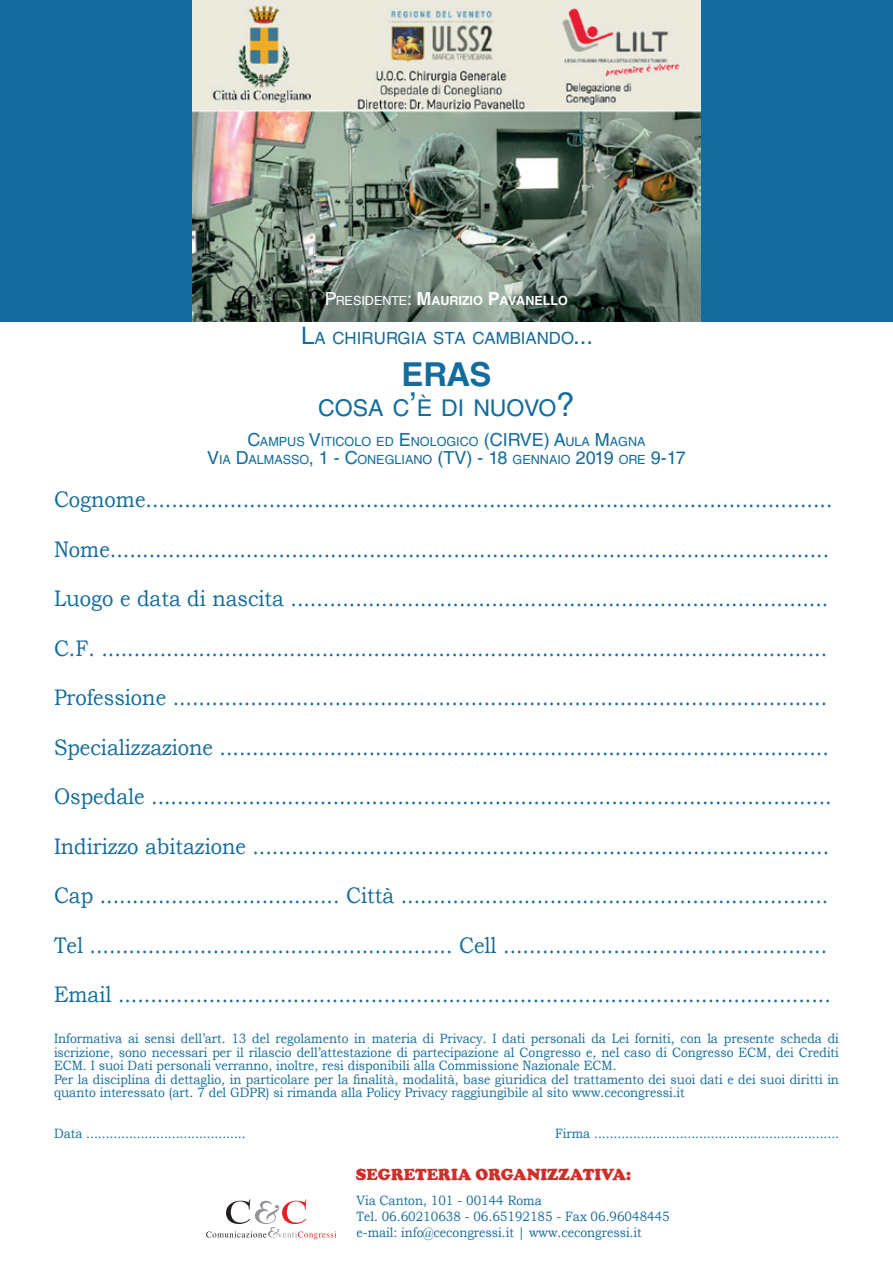
<style>
.page{position:relative;width:893px;height:1263px;background:#fff}
.page>*{position:absolute;margin:0;border:0;box-sizing:border-box;transform-origin:0 0}
.t1{font:700 33px "Helvetica LT Std";color:#136c9c}
.t2{font:23.1px "Helvetica LT Std";color:#136c9c}
.t3{font:22.5px "Bookman Old Style";color:#136c9c;scale:.9 1}
.t4{font:16.8px "Helvetica LT Std";color:#136c9c}
.t5{font:900 16.5px "Cooper";color:#d12d29}
.t6{font:13.5px/13.5px "Bookman Old Style";color:#136c9c;scale:.9 1}
.t7{font:12.6px/18px "Helvetica LT Std";color:#136c9c;text-align:center}
.t8{font:700 12.6px "Helvetica LT Std";color:#fff}
.s1{font-weight:400;font-size:18px}
.s2{font-weight:400}
.s3{font-size:18px}
.s4{font-size:24px}
.s5{font-size:33px}
</style>
<div class="page">
<div style="left:0;top:0;width:893px;height:321px;background:#136c9c"></div>
<img style="left:192px;top:0;width:508px;height:321px">
<svg style="left:206px;top:1199px;width:130px;height:40px"></svg>
<p class="t8" style="left:325px;top:292px;width:245px"><span class="s1">P</span><span class="s2">RESIDENTE</span><span class="s1">:</span> <span class="s3">M</span>AURIZIO <span class="s3">P</span>AVANELLO</p>
<p class="t4" style="left:301px;top:328px;width:293px"><span class="s4">L</span>A CHIRURGIA STA CAMBIANDO<span class="s4">...</span></p>
<h1 class="t1" style="left:401px;top:354px;width:23px">ERA</h1>
<h1 class="t1" style="left:470px;top:354px;width:24px">S</h1>
<p class="t2" style="left:318px;top:394px;width:258px">COSA C<span class="s5">’</span>È DI NUOVO<span class="s5">?</span></p>
<p class="t7" style="left:207px;top:433px;width:480px"><span class="s3">C</span>AMPUS <span class="s3">V</span>ITICOLO ED <span class="s3">E</span> NOLOGICO <span class="s3">(CI RVE) A</span>ULA <span class="s3">M</span>AGNA<br><span class="s3">V</span>IA <span class="s3">D</span>ALMASSO<span class="s3">, 1 - C</span>ONEGLIANO <span class="s3">(TV) - 18</span> GENNAIO <span class="s3">2019</span> ORE <span class="s3">9-17</span></p>
<p class="t3" style="left:54px;top:485px;width:866px">Cognome..........................................................................................................</p>
<p class="t3" style="left:54px;top:534px;width:863px">Nome...............................................................................................................</p>
<p class="t3" style="left:54px;top:584px;width:862px">Luogo e data di nascita ...................................................................................</p>
<p class="t3" style="left:54px;top:633px;width:861px">C.F. ................................................................................................................</p>
<p class="t3" style="left:54px;top:683px;width:861px">Professione .....................................................................................................</p>
<p class="t3" style="left:54px;top:732px;width:862px">Specializzazione ..............................................................................................</p>
<p class="t3" style="left:54px;top:782px;width:865px">Ospedale .........................................................................................................</p>
<p class="t3" style="left:54px;top:831px;width:863px">Indirizzo abitazione .........................................................................................</p>
<p class="t3" style="left:54px;top:881px;width:862px">Cap ..................................... Città ..................................................................</p>
<p class="t3" style="left:54px;top:930px;width:861px">Tel ........................................................ Cell ..................................................</p>
<p class="t3" style="left:54px;top:980px;width:865px">Email ..............................................................................................................</p>
<p class="t6" style="left:54px;top:1032px;width:874px">Informativa ai sensi dell’art. 13 del regolamento in materia di Privacy. I dati personali da Lei forniti, con la presente scheda di iscrizione, sono necessari per il rilascio dell’attestazione di partecipazione al Congresso e, nel caso di Congresso ECM, dei Crediti ECM. I suoi Dati personali verranno, inoltre, resi disponibili alla Commissione Nazionale ECM.<br>Per la disciplina di dettaglio, in particolare per la finalità, modalità, base giuridica del trattamento dei suoi dati e dei suoi diritti in quanto interessato (art. 7 del GDPR) si rimanda alla Policy Privacy raggiungibile al sito www.cecongressi.it</p>
<p class="t6" style="left:54px;top:1126px;width:215px">Data .........................................</p>
<p class="t6" style="left:555px;top:1126px;width:317px">Firma ...............................................................</p>
<p class="t5" style="left:356px;top:1165px;width:277px">SEGRETERIA ORGANIZZATIVA:</p>
<p class="t6" style="left:357px;top:1192px;width:350px;line-height:16.2px">Via Canton, 101 - 00144 Roma<br>Tel. 06.60210638 - 06.65192185 - Fax 06.96048445 e-mail: info@cecongressi.it | www.cecongressi.it</p>
</div>
